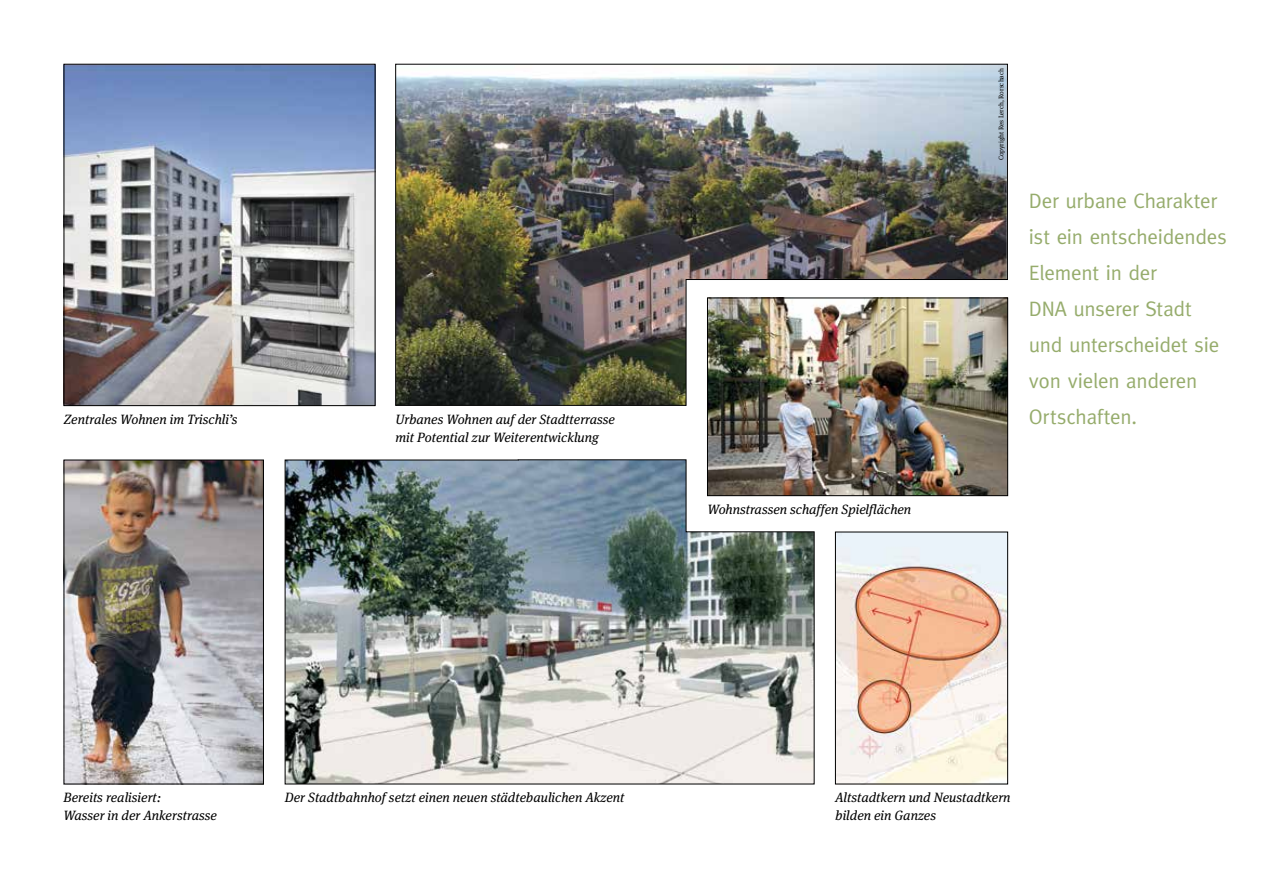
<style>
.page{position:relative;width:1263px;height:893px;background:#fff}
.page>*{position:absolute;margin:0;border:0;box-sizing:border-box;transform-origin:0 0}
.t1{font:21px/36px "Meta Plus";letter-spacing:-.01em;color:#96ac6c}
.t2{font:italic 13.5px/18px "Meta Serif Pro";color:#000}
.t3{font:6.75px "Meta Serif Pro";color:#000}
</style>
<div class="page">
<img style="left:66px;top:462px;width:196px;height:320px">
<div style="left:64px;top:460px;width:200px;height:324px;border:1px solid #000"></div>
<img style="left:837px;top:534px;width:169px;height:248px">
<div style="left:835px;top:532px;width:173px;height:252px;border:1px solid #000"></div>
<img style="left:709px;top:406px;width:297px;height:88px">
<img style="left:285px;top:459px;width:529px;height:325px">
<img style="left:66px;top:66px;width:307px;height:338px">
<div style="left:64px;top:64px;width:311px;height:342px;border:1px solid #000"></div>
<img style="left:395px;top:64px;width:613px;height:342px">
<p class="t2" style="left:64px;top:409px;width:175px">Zentrales Wohnen im Trischli’s</p>
<p class="t2" style="left:395px;top:409px;width:221px">Urbanes Wohnen auf der Stadtterrasse mit Potential zur Weiterentwicklung</p>
<p class="t2" style="left:707px;top:499px;width:205px">Wohnstrassen schaffen Spielflächen</p>
<p class="t3" style="left:996px;top:160px;width:94px;rotate:-90deg">Copyright Res Lerch, Rorschach</p>
<h1 class="t1" style="left:1029px;top:182px;width:199px">Der urbane Charakter ist ein entscheidendes<br>Element in der<br>DNA unserer Stadt und unterscheidet sie von vielen anderen<br>Ortschaften.</h1>
<p class="t2" style="left:63px;top:787px;width:155px">Bereits realisiert:<br>Wasser in der Ankerstrasse</p>
<p class="t2" style="left:285px;top:787px;width:341px">Der Stadtbahnhof setzt einen neuen städtebaulichen Akzent</p>
<p class="t2" style="left:835px;top:787px;width:177px">Altstadtkern und Neustadtkern bilden ein Ganzes</p>
</div>
